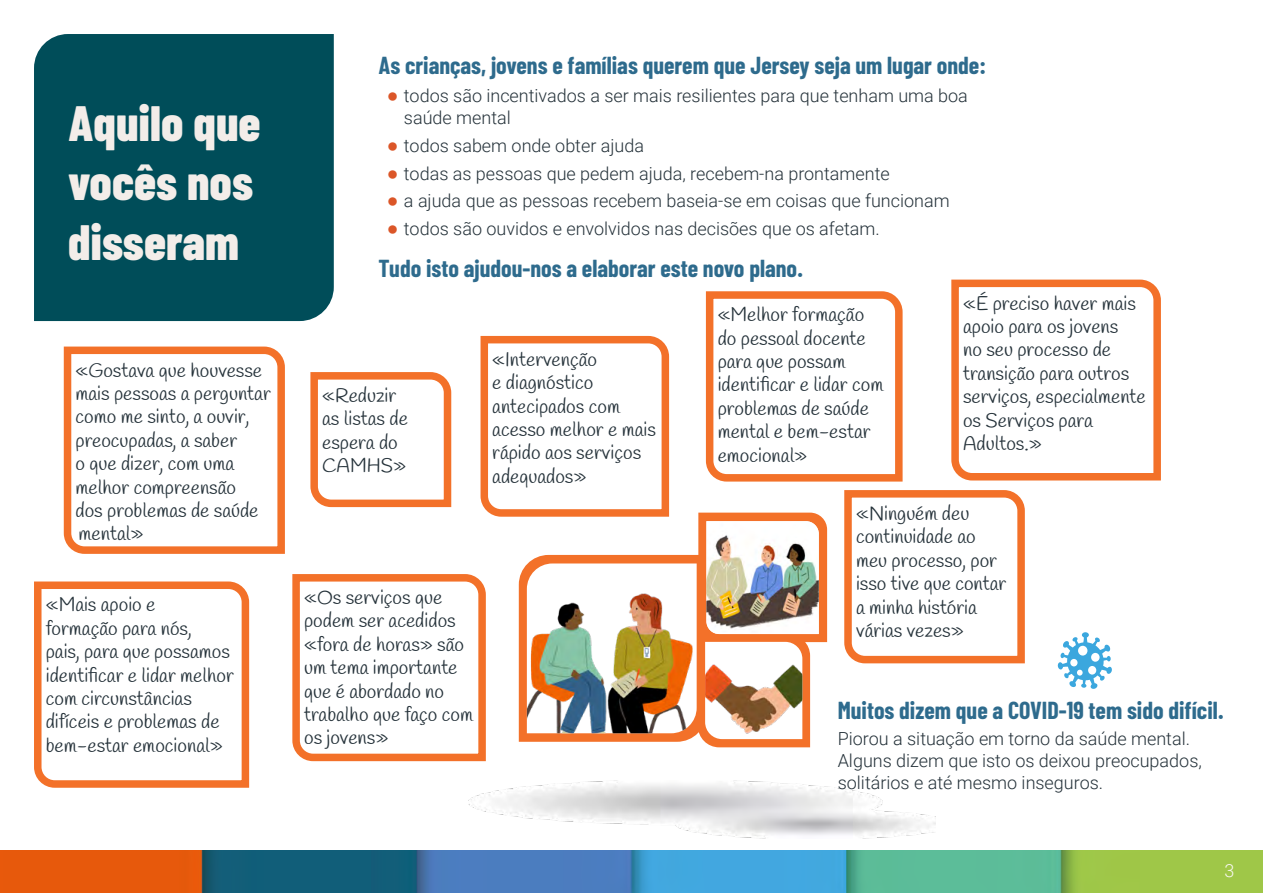
<style>
.page{position:relative;width:1263px;height:893px;background:#fff}
.page>*{position:absolute;margin:0;border:0;box-sizing:border-box;transform-origin:0 0}
.t1{font:800 49.5px/59.4px "Barlow Condensed";color:#f3ede9}
.t2{font:700 24px "Barlow Condensed";color:#2e6b8d}
.t3{font:19.5px/23.4px "Handlee";color:#25323a}
.t4{font:300 18px/21.6px "Roboto";color:#25323a}
.t5{font:300 18px "Roboto";color:#f9f8f3}
.s1{font-family:"Arial";font-weight:700;font-size:19.5px;color:#db5628}
</style>
<div class="page">
<div style="left:34px;top:34px;width:300px;height:287px;background:#004d59"></div>
<svg style="left:63px;top:346px;width:222px;height:208px"></svg>
<svg style="left:951px;top:279px;width:210px;height:202px;background:#f48445"></svg>
<svg style="left:289px;top:283px;width:868px;height:479px"></svg>
<svg style="left:34px;top:581px;width:216px;height:207px"></svg>
<img style="left:0;top:850px;width:1263px;height:43px">
<p class="t1" style="left:68px;top:92px;width:194px">Aquilo que vocês nos disseram</p>
<p class="t2" style="left:378px;top:50px;width:609px">As crianças, jovens e famílias querem que Jersey seja um lugar onde:</p>
<p class="t4" style="left:404px;top:84px;width:565px;text-indent:-17px"><span class="s1">●</span> todos são incentivados a ser mais resilientes para que tenham uma boa saúde mental</p>
<p class="t4" style="left:387px;top:134px;width:259px"><span class="s1">●</span> todos sabem onde obter ajuda</p>
<p class="t4" style="left:387px;top:162px;width:504px"><span class="s1">●</span> todas as pessoas que pedem ajuda, recebem-na prontamente</p>
<p class="t4" style="left:387px;top:190px;width:564px"><span class="s1">●</span> a ajuda que as pessoas recebem baseia-se em coisas que funcionam</p>
<p class="t4" style="left:387px;top:218px;width:494px"><span class="s1">●</span> todos são ouvidos e envolvidos nas decisões que os afetam.</p>
<p class="t2" style="left:378px;top:253px;width:427px">Tudo isto ajudou-nos a elaborar este novo plano.</p>
<p class="t3" style="left:76px;top:360px;width:197px">«Gostava que houvesse mais pessoas a perguntar como me sinto, a ouvir, preocupadas, a saber<br>o que dizer, com uma melhor compreensão<br>dos problemas de saúde mental»</p>
<p class="t3" style="left:492px;top:349px;width:165px">«Intervenção<br>e diagnóstico antecipados com acesso melhor e mais rápido aos serviços adequados»</p>
<p class="t3" style="left:322px;top:385px;width:87px">«Reduzir as listas de espera do<br>CAMHS»</p>
<p class="t3" style="left:46px;top:594px;width:190px">«Mais apoio e<br>formação para nós,<br>pais, para que possamos identificar e lidar melhor com circunstâncias difíceis e problemas de bem-estar emocional»</p>
<p class="t3" style="left:304px;top:587px;width:170px">«Os serviços que podem ser acedidos «fora de horas» são um tema importante que é abordado no trabalho que faço com os jovens»</p>
<p class="t3" style="left:718px;top:304px;width:167px">«Melhor formação do pessoal docente para que possam identificar e lidar com problemas de saúde mental e bem-estar emocional»</p>
<p class="t3" style="left:963px;top:293px;width:184px">«É preciso haver mais apoio para os jovens<br>no seu processo de transição para outros serviços, especialmente os Serviços para<br>Adultos.»</p>
<p class="t3" style="left:856px;top:503px;width:152px">«Ninguém deu continuidade ao meu processo, por isso tive que contar a minha história várias vezes»</p>
<p class="t2" style="left:838px;top:696px;width:388px">Muitos dizem que a COVID-19 tem sido difícil.</p>
<p class="t4" style="left:838px;top:727px;width:366px">Piorou a situação em torno da saúde mental.<br>Alguns dizem que isto os deixou preocupados, solitários e até mesmo inseguros.</p>
<p class="t5" style="left:1224px;top:858px;width:11px">3</p>
</div>
